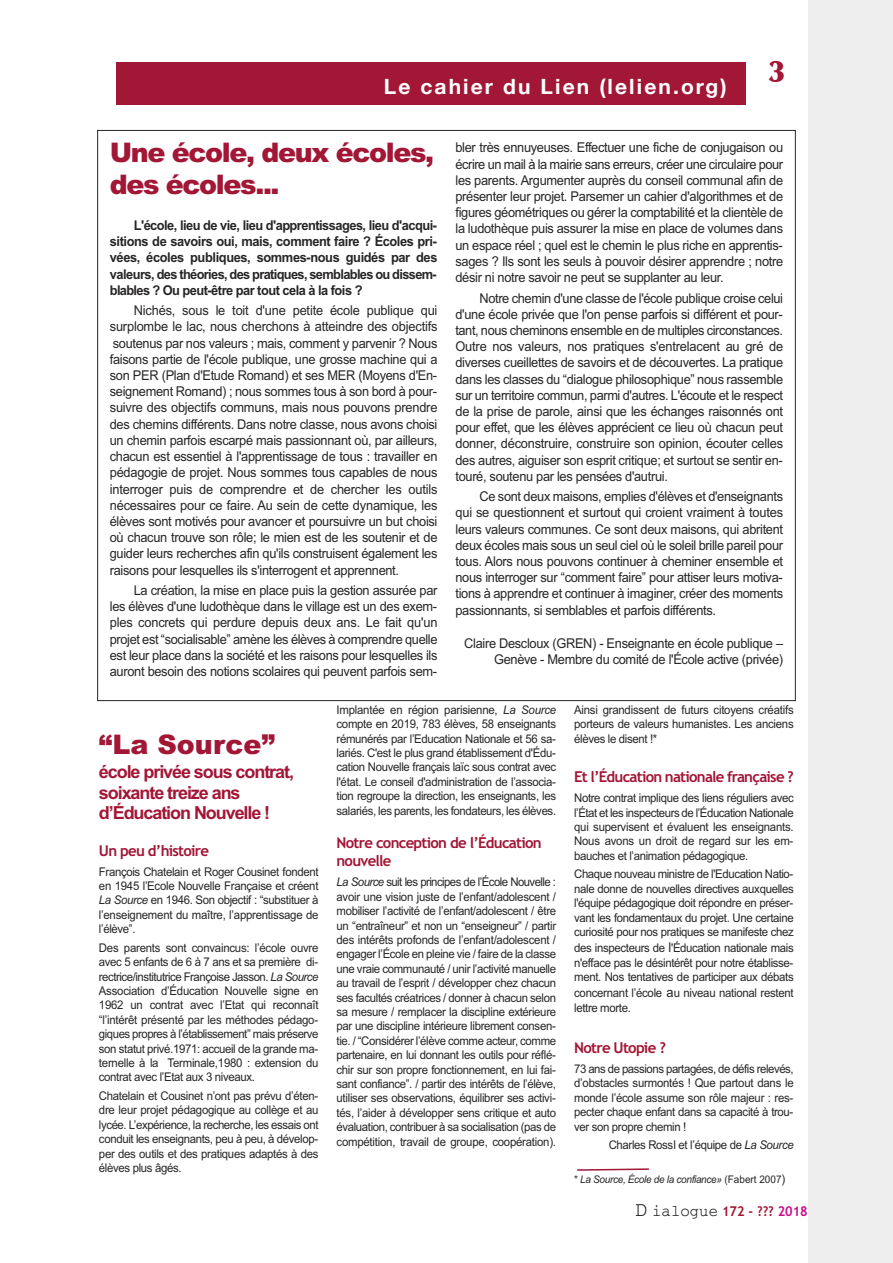
<style>
.page{position:relative;width:893px;height:1263px;background:#fff}
.page>*{position:absolute;margin:0;border:0;box-sizing:border-box;transform-origin:0 0}
.t1{font:900 30px "Optima";color:#a21636;scale:.95 1}
.t2{font:900 27px/32.4px "Arial";letter-spacing:-.05em;color:#a21636}
.t3{font:900 27px "Arial";color:#a21636}
.t4{font:700 21px "Helvetica Neue";letter-spacing:.1em;color:#fff}
.t5{font:700 18px/20.4px "Arial";letter-spacing:-.06em;color:#a21636}
.t6{font:16.5px "Courier";color:#272526;scale:.95 1}
.t7{font:700 15px/18px "Trebuchet MS";letter-spacing:-.05em;color:#a21636}
.t8{font:13.5px/16.2px "Arial";letter-spacing:-.025em;color:#272526;text-align:justify;scale:.95 1}
.t9{font:700 13.5px/16.2px "Arial";letter-spacing:-.05em;color:#272526;text-align:justify;scale:.95 1}
.t10{font:12px/14.4px "Arial";letter-spacing:-.03em;color:#272526;text-align:justify;scale:.95 1}
.t11{font:italic 10.5px "Arial";letter-spacing:-.03em;color:#272526;scale:.95 1}
.s1{font-style:italic}
.s2{font-size:13.5px}
.s3{font-style:normal}
.s4{font-style:normal;font-size:12px}
.s5{font-size:21px}
.s6{font-family:"Trebuchet MS";font-weight:700;font-size:13.5px;color:#a21636}
.s7{font-family:"Trebuchet MS";font-weight:700;font-size:13.5px;color:#c90b88}
</style>
<div class="page">
<div style="left:116px;top:62px;width:629px;height:43px;background:#a21636"></div>
<div style="left:808px;top:0;width:85px;height:1263px;background:#eee"></div>
<svg style="left:577px;top:1168px;width:72px;height:3px"></svg>
<h3 class="t4" style="left:384px;top:74px;width:344px">Le cahier du Lien (lelien.org)</h3>
<h1 class="t1" style="left:768px;top:53px;width:19px">3</h1>
<h2 class="t2" style="left:110px;top:136px;width:326px">Une école, deux écoles, des écoles...</h2>
<p class="t9" style="left:110px;top:217px;width:346px;text-indent:24px">L'école, lieu de vie, lieu d'apprentissages, lieu d'acqui&shy;sitions de savoirs oui, mais, comment faire ? Écoles pri&shy;vées, écoles publiques, sommes-nous guidés par des valeurs, des théories, des pratiques, semblables ou dissem&shy;blables ? Ou peut-être par tout cela à la fois ?</p>
<p class="t8" style="left:110px;top:302px;width:346px;text-indent:24px">Nichés, sous le toit d'une petite école publique qui surplombe le lac, nous cherchons à atteindre des objectifs soutenus par nos valeurs ; mais, comment y parvenir ? Nous faisons partie de l'école publique, une grosse machine qui a son PER (Plan d'Etude Romand) et ses MER (Moyens d'En&shy;seignement Romand) ; nous sommes tous à son bord à pour&shy;suivre des objectifs communs, mais nous pouvons prendre des chemins différents. Dans notre classe, nous avons choisi un chemin parfois escarpé mais passionnant où, par ailleurs, chacun est essentiel à l'apprentissage de tous : travailler en pédagogie de projet. Nous sommes tous capables de nous interroger puis de comprendre et de chercher les outils nécessaires pour ce faire. Au sein de cette dynamique, les élèves sont motivés pour avancer et poursuivre un but choisi où chacun trouve son rôle; le mien est de les soutenir et de guider leurs recherches afin qu'ils construisent également les raisons pour lesquelles ils s'interrogent et apprennent.</p>
<p class="t8" style="left:110px;top:582px;width:346px;text-indent:24px">La création, la mise en place puis la gestion assurée par les élèves d'une ludothèque dans le village est un des exem&shy;ples concrets qui perdure depuis deux ans. Le fait qu'un projet est “socialisable” amène les élèves à comprendre quelle est leur place dans la société et les raisons pour lesquelles ils auront besoin des notions scolaires qui peuvent parfois sem-</p>
<p class="t8" style="left:455px;top:140px;width:346px">bler très ennuyeuses. Effectuer une fiche de conjugaison ou écrire un mail à la mairie sans erreurs, créer une circulaire pour les parents. Argumenter auprès du conseil communal afin de présenter leur projet. Parsemer un cahier d'algorithmes et de figures géométriques ou gérer la comptabilité et la clientèle de la ludothèque puis assurer la mise en place de volumes dans un espace réel ; quel est le chemin le plus riche en apprentis&shy;sages ? Ils sont les seuls à pouvoir désirer apprendre ; notre désir ni notre savoir ne peut se supplanter au leur.</p>
<p class="t8" style="left:455px;top:290px;width:346px;text-indent:24px">Notre chemin d'une classe de l'école publique croise celui d'une école privée que l'on pense parfois si différent et pour&shy;tant, nous cheminons ensemble en de multiples circonstances.<br>Outre nos valeurs, nos pratiques s'entrelacent au gré de diverses cueillettes de savoirs et de découvertes. La pratique dans les classes du “dialogue philosophique” nous rassemble sur un territoire commun, parmi d'autres. L'écoute et le respect de la prise de parole, ainsi que les échanges raisonnés ont pour effet, que les élèves apprécient ce lieu où chacun peut donner, déconstruire, construire son opinion, écouter celles des autres, aiguiser son esprit critique; et surtout se sentir en&shy;touré, soutenu par les pensées d'autrui.</p>
<p class="t8" style="left:455px;top:488px;width:346px;text-indent:24px">Ce sont deux maisons, emplies d'élèves et d'enseignants qui se questionnent et surtout qui croient vraiment à toutes leurs valeurs communes. Ce sont deux maisons, qui abritent deux écoles mais sous un seul ciel où le soleil brille pareil pour tous. Alors nous pouvons continuer à cheminer ensemble et nous interroger sur “comment faire” pour attiser leurs motiva&shy;tions à apprendre et continuer à imaginer, créer des moments passionnants, si semblables et parfois différents.</p>
<p class="t8" style="left:464px;top:635px;width:337px;text-align:right">Claire Descloux (GREN) - Enseignante en école publique –<br>Genève - Membre du comité de l'École active (privée)</p>
<h2 class="t3" style="left:99px;top:728px;width:178px">“La Source”</h2>
<h3 class="t5" style="left:99px;top:762px;width:197px">école privée sous contrat, soixante treize ans d’Éducation Nouvelle !</h3>
<p class="t7" style="left:99px;top:841px;width:112px">Un peu d’histoire</p>
<p class="t10" style="left:99px;top:864px;width:233px">François Chatelain et Roger Cousinet fondent en 1945 l’Ecole Nouvelle Française et créent <span class="s1">La Source</span> en 1946. Son objectif : “substituer à l’enseignement du maître, l’apprentissage de l’élève”.</p>
<p class="t10" style="left:99px;top:940px;width:233px">Des parents sont convaincus: l’école ouvre avec 5 enfants de 6 à 7 ans et sa première di&shy;rectrice/institutrice Françoise Jasson. <span class="s1">La Source </span>Association d’Éducation Nouvelle signe en 1962 un contrat avec l’Etat qui reconnaît “l’intérêt présenté par les méthodes pédago&shy;giques propres à l’établissement” mais préserve son statut privé.1971: accueil de la grande ma&shy;ternelle à la Terminale,1980 : extension du contrat avec l’Etat aux 3 niveaux.</p>
<p class="t10" style="left:99px;top:1089px;width:233px">Chatelain et Cousinet n’ont pas prévu d’éten&shy;dre leur projet pédagogique au collège et au lycée. L’expérience, la recherche, les essais ont conduit les enseignants, peu à peu, à dévelop&shy;per des outils et des pratiques adaptés à des élèves plus âgés.</p>
<p class="t10" style="left:337px;top:702px;width:233px">Implantée en région parisienne, <span class="s1">La Source </span>compte en 2019, 783 élèves, 58 enseignants rémunérés par l’Education Nationale et 56 sa&shy;lariés. C'est le plus grand établissement d'Édu&shy;cation Nouvelle français laïc sous contrat avec l'état. Le conseil d'administration de l’associa&shy;tion regroupe la direction, les enseignants, les salariés, les parents, les fondateurs, les élèves.</p>
<p class="t7" style="left:337px;top:834px;width:207px">Notre conception de l’Éducation nouvelle</p>
<p class="t10" style="left:337px;top:875px;width:233px"><span class="s1">La Source</span> suit les principes de l’École Nouvelle : avoir une vision juste de l’enfant/adolescent / mobiliser l’activité de l’enfant/adolescent / être un “entraîneur” et non un “enseigneur” / partir des intérêts profonds de l’enfant/adolescent / engager l’École en pleine vie / faire de la classe une vraie communauté / unir l’activité manuelle au travail de l’esprit / développer chez chacun ses facultés créatrices / donner à chacun selon sa mesure / remplacer la discipline extérieure par une discipline intérieure librement consen&shy;tie. / “Considérer l’élève comme acteur, comme partenaire, en lui donnant les outils pour réflé&shy;chir sur son propre fonctionnement, en lui fai&shy;sant confiance”. / partir des intérêts de l’élève, utiliser ses observations, équilibrer ses activi&shy;tés, l’aider à développer sens critique et auto évaluation, contribuer à sa socialisation (pas de compétition, travail de groupe, coopération).</p>
<p class="t10" style="left:574px;top:702px;width:233px">Ainsi grandissent de futurs citoyens créatifs porteurs de valeurs humanistes. Les anciens élèves le disent !*</p>
<p class="t7" style="left:574px;top:768px;width:221px">Et l’Éducation nationale française ?</p>
<p class="t10" style="left:574px;top:791px;width:233px">Notre contrat implique des liens réguliers avec l’État et les inspecteurs de l’Éducation Nationale qui supervisent et évaluent les enseignants.<br>Nous avons un droit de regard sur les em&shy;bauches et l’animation pédagogique.</p>
<p class="t10" style="left:574px;top:867px;width:233px;line-height:14.9px">Chaque nouveau ministre de l'Education Natio&shy;nale donne de nouvelles directives auxquelles l'équipe pédagogique doit répondre en préser&shy;vant les fondamentaux du projet. Une certaine curiosité pour nos pratiques se manifeste chez des inspecteurs de <span class="s2">l</span>'Éducation nationale mais n'efface pas le désintérêt pour notre établisse&shy;ment. Nos tentatives de participer aux débats concernant l’école <span class="s2">a</span>u niveau national restent lettre morte.</p>
<p class="t7" style="left:574px;top:1039px;width:93px">Notre Utopie ?</p>
<p class="t10" style="left:574px;top:1062px;width:233px">73 ans de passions partagées, de défis relevés, d’obstacles surmontés ! Que partout dans le monde l’école assume son rôle majeur : res&shy;pecter chaque enfant dans sa capacité à trou&shy;ver son propre chemin !</p>
<p class="t10" style="left:609px;top:1138px;width:196px">Charles RossI et l’équipe de <span class="s1">La Source</span></p>
<p class="t11" style="left:574px;top:1174px;width:224px"><span class="s3">*</span> La Source, École de la confiance» <span class="s3">(Fabert 2007</span><span class="s4">)</span></p>
<h3 class="t6" style="left:636px;top:1205px;width:183px"><span class="s5">D</span> ialogue <span class="s6">172 - ???</span> <span class="s7">2018</span></h3>
</div>
